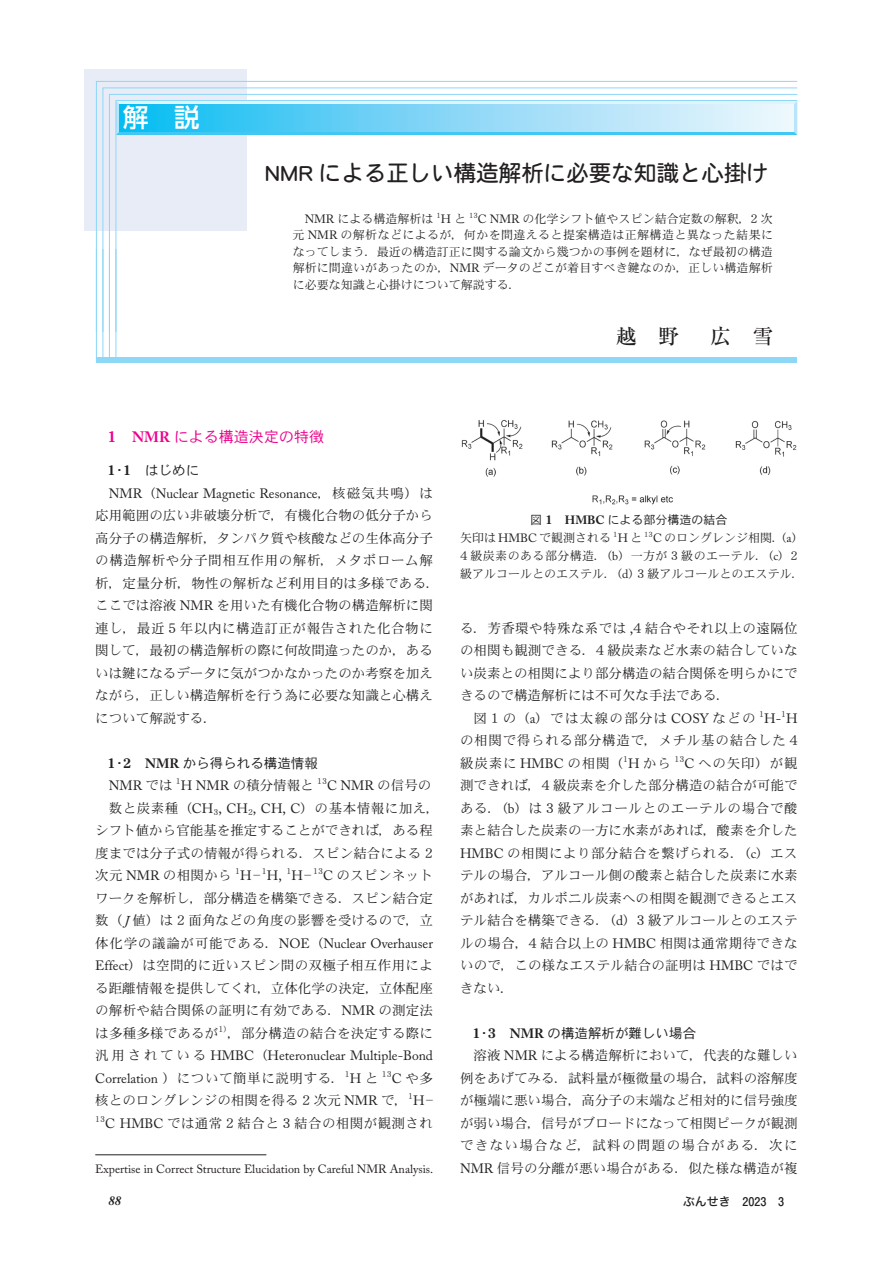
<style>
.page{position:relative;width:893px;height:1263px;background:#fff}
.page>*{position:absolute;margin:0;border:0;box-sizing:border-box;transform-origin:0 0}
.t1{font:500 25.5px "UD Shin Go Pr 6";color:#fff}
.t2{font:22.5px "DFHS Maru Gothic Std W4";color:#231f20}
.t3{font:500 21px "Ryumin Pr 6";color:#231f20}
.t4{font:15px "DFHS Gothic Std W3";color:#ed028c}
.t5{font:13.5px/22.5px "DFHS Mincho Std W3";letter-spacing:.005em;color:#231f20;text-align:justify}
.t6{font:13.5px "Adobe Caslon Pro";color:#231f20}
.t7{font:13.5px "DFHS Gothic Std W3";color:#231f20}
.t8{font:13.5px "DFHS Mincho Std W3";letter-spacing:.025em;color:#231f20}
.t9{font:13.5px "DFHS Mincho Std W3";letter-spacing:.035em;color:#231f20}
.t10{font:italic 700 12.75px "Times LT Std";color:#231f20}
.t11{font:12px/16.5px "DFHS Mincho Std W3";color:#231f20;text-align:justify}
.t12{font:12px "Adobe Caslon Pro";color:#231f20}
.t13{font:12px "DFHS Gothic Std W3";color:#231f20}
.t14{font:700 12px "Futo Go B101 Pr 6";color:#231f20}
.s1{font-family:"Adobe Caslon Pro"}
.s2{font-size:13.2px}
.s3{font-family:"DFHS Mincho Std W9";font-size:16.5px}
.s4{font-family:"Adobe Caslon Pro";font-weight:700}
.s5{font-family:"DFHS Mincho Std W9";font-size:14.85px}
.s6{font-family:"DFHS Mincho Std W3"}
.s7{font-size:14.85px}
.s8{font-family:"Adobe Caslon Pro";font-style:italic}
.s9{font-family:"DFHS Mincho Std W9";font-size:13.2px}
.s10{font-family:"Hira Kaku Std W5";font-weight:400}
</style>
<div class="page">
<div style="left:84px;top:69px;width:162px;height:162px;background:#e8ecf6"></div>
<svg style="left:96px;top:81px;width:701px;height:168px"></svg>
<svg style="left:102px;top:87px;width:695px;height:162px"></svg>
<svg style="left:109px;top:94px;width:688px;height:155px"></svg>
<svg style="left:115px;top:100px;width:682px;height:149px"></svg>
<hr style="left:95px;top:1155px;width:171px;height:1px;background:#231f20">
<svg style="left:115px;top:249px;width:682px;height:114px"></svg>
<img style="left:461px;top:420px;width:336px;height:85px">
<h1 class="t1" style="left:123px;top:97px;width:78px">解　説</h1>
<h1 class="t1" style="left:123px;top:112px;width:78px">解　説</h1>
<h2 class="t2" style="left:265px;top:160px;width:505px">NMR による正しい構造解析に必要な知識と心掛け</h2>
<p class="t11" style="left:292px;top:210px;width:482px;text-indent:12px"><span class="s1">NMR</span> による構造解析は <sup>1</sup><span class="s1">H</span> と <sup>13</sup><span class="s1">C NMR</span> の化学シフト値やスピン結合定数の解釈，<span class="s2">2</span> 次元 <span class="s1">NMR</span> の解析などによるが，何かを間違えると提案構造は正解構造と異なった結果になってしまう．最近の構造訂正に関する論文から幾つかの事例を題材に，なぜ最初の構造解析に間違いがあったのか，<span class="s1">NMR</span> データのどこが着目すべき鍵なのか，正しい構造解析に必要な知識と心掛けについて解説する．</p>
<h3 class="t3" style="left:616px;top:320px;width:159px">越　野　 広　雪</h3>
<p class="t4" style="left:107px;top:428px;width:218px"><span class="s3">1</span> <span class="s4">NMR</span> による構造決定の特徴</p>
<p class="t7" style="left:107px;top:463px;width:93px"><span class="s5">1</span>･<span class="s5">1</span>　はじめに</p>
<p class="t6" style="left:109px;top:485px;width:326px">NMR<span class="s6">（</span>Nuclear Magnetic Resonance<span class="s6">，核磁気共鳴）は</span></p>
<p class="t5" style="left:95px;top:504px;width:346px;text-align:left">応用範囲の広い非破壊分析で，有機化合物の低分子から高分子の構造解析，タンパク質や核酸などの生体高分子の構造解析や分子間相互作用の解析，メタボローム解析，定量分析，物性の解析など利用目的は多様である．ここでは溶液 <span class="s1">NMR</span> を用いた有機化合物の構造解析に関連し，最近 <span class="s7">5</span> 年以内に構造訂正が報告された化合物に関して，最初の構造解析の際に何故間違ったのか，あるいは鍵になるデータに気がつかなかったのか考察を加えながら，正しい構造解析を行う為に必要な知識と心構えについて解説する．</p>
<p class="t7" style="left:107px;top:755px;width:212px"><span class="s5">1</span>･<span class="s5">2</span> <span class="s4">NMR</span> から得られる構造情報</p>
<p class="t5" style="left:109px;top:774px;width:324px"><span class="s1">NMR</span> では <sup>1</sup><span class="s1">H NMR</span> の積分情報と <sup>13</sup><span class="s1">C NMR</span> の信号の</p>
<p class="t9" style="left:109px;top:800px;width:332px">数と炭素種（<span class="s1">CH</span><sub>3</sub><span class="s1">, CH</span><sub>2</sub><span class="s1">, CH, C</span>）の基本情報に加え，</p>
<p class="t5" style="left:95px;top:819px;width:339px">シフト値から官能基を推定することができれば，ある程</p>
<p class="t5" style="left:95px;top:841px;width:339px">度までは分子式の情報が得られる．スピン結合による <span class="s7">2</span></p>
<p class="t8" style="left:95px;top:868px;width:339px">次元 <span class="s1">NMR</span> の相関から <sup>1</sup><span class="s1">H</span>─ <sup>1</sup><span class="s1">H,</span> <sup>1</sup><span class="s1">H</span>─ <sup>13</sup><span class="s1">C</span> のスピンネット</p>
<p class="t5" style="left:95px;top:886px;width:339px">ワークを解析し，部分構造を構築できる．スピン結合定</p>
<p class="t5" style="left:95px;top:909px;width:339px">数（ <span class="s8">J</span> 値）は <span class="s7">2</span> 面角などの角度の影響を受けるので，立</p>
<p class="t6" style="left:95px;top:935px;width:339px"><span class="s6">体化学の議論が可能である．</span>NOE<span class="s6">（</span>Nuclear Overhauser</p>
<p class="t5" style="left:95px;top:954px;width:339px"><span class="s1">Effect</span>）は空間的に近いスピン間の双極子相互作用による距離情報を提供してくれ，立体化学の決定，立体配座の解析や結合関係の証明に有効である．<span class="s1">NMR</span> の測定法は多種多様であるが<sup>1</sup><sup>）</sup>，部分構造の結合を決定する際に</p>
<p class="t6" style="left:95px;top:1048px;width:339px"><span class="s6">汎用されている</span> HMBC<span class="s6">（</span>Heteronuclear Multiple-Bond</p>
<p class="t5" style="left:95px;top:1066px;width:339px"><span class="s1">Correlation</span> ）について簡単に説明する．<sup>1</sup><span class="s1">H</span> と <sup>13</sup><span class="s1">C</span> や多核とのロングレンジの相関を得る <span class="s7">2</span> 次元 <span class="s1">NMR</span> で，<sup>1</sup><span class="s1">H</span> ─ <sup>13</sup><span class="s1">C HMBC</span> では通常 <span class="s7">2</span> 結合と <span class="s7">3</span> 結合の相関が観測され</p>
<p class="t12" style="left:95px;top:1162px;width:339px">Expertise in Correct Structure Elucidation by Careful NMR Analysis.</p>
<p class="t13" style="left:530px;top:513px;width:199px">図 <span class="s9">1</span> <span class="s4">HMBC</span> による部分構造の結合</p>
<p class="t11" style="left:460px;top:529px;width:345px;line-height:18px;text-align:left">矢印は <span class="s1">HMBC</span> で観測される <sup>1</sup><span class="s1">H</span> と <sup>13</sup><span class="s1">C</span> のロングレンジ相関．（<span class="s1">a</span>）<br><span class="s2">4</span> 級炭素のある部分構造．（<span class="s1">b</span>）一方が <span class="s2">3</span> 級のエーテル．（<span class="s1">c</span>）<span class="s2">2</span>級アルコールとのエステル．（<span class="s1">d</span>）<span class="s2">3</span> 級アルコールとのエステル．</p>
<p class="t5" style="left:460px;top:616px;width:339px">る．芳香環や特殊な系では <span class="s1">,</span><span class="s7">4</span> 結合やそれ以上の遠隔位の相関も観測できる．<span class="s7">4</span> 級炭素など水素の結合していない炭素との相関により部分構造の結合関係を明らかにできるので構造解析には不可欠な手法である．</p>
<p class="t5" style="left:460px;top:706px;width:339px;text-indent:14px">図 <span class="s7">1</span> の（<span class="s1">a</span>）では太線の部分は <span class="s1">COSY</span> などの <sup>1</sup><span class="s1">H-</span><sup>1</sup><span class="s1">H</span>の相関で得られる部分構造で，メチル基の結合した <span class="s7">4</span>級炭素に <span class="s1">HMBC</span> の相関（<sup>1</sup><span class="s1">H</span> から <sup>13</sup><span class="s1">C</span> への矢印）が観測できれば，<span class="s7">4</span> 級炭素を介した部分構造の結合が可能である．（<span class="s1">b</span>）は <span class="s7">3</span> 級アルコールとのエーテルの場合で酸素と結合した炭素の一方に水素があれば，酸素を介した<span class="s1">HMBC</span> の相関により部分結合を繋げられる．（<span class="s1">c</span>）エステルの場合，アルコール側の酸素と結合した炭素に水素があれば，カルボニル炭素への相関を観測できるとエステル結合を構築できる．（<span class="s1">d</span>）<span class="s7">3</span> 級アルコールとのエステルの場合，<span class="s7">4</span> 結合以上の <span class="s1">HMBC</span> 相関は通常期待できないので，この様なエステル結合の証明は <span class="s1">HMBC</span> ではできない．</p>
<p class="t7" style="left:472px;top:1025px;width:226px"><span class="s5">1</span>･<span class="s5">3</span> <span class="s4">NMR</span> の構造解析が難しい場合</p>
<p class="t5" style="left:460px;top:1044px;width:339px;text-indent:14px">溶液 <span class="s1">NMR</span> による構造解析において，代表的な難しい例をあげてみる．試料量が極微量の場合，試料の溶解度が極端に悪い場合，高分子の末端など相対的に信号強度が弱い場合，信号がブロードになって相関ピークが観測できない場合など，試料の問題の場合がある．次に<span class="s1">NMR</span> 信号の分離が悪い場合がある．似た様な構造が複</p>
<p class="t10" style="left:109px;top:1194px;width:14px">88</p>
<p class="t14" style="left:682px;top:1192px;width:103px"><span class="s10">ぶんせき</span> 2023 3</p>
</div>
